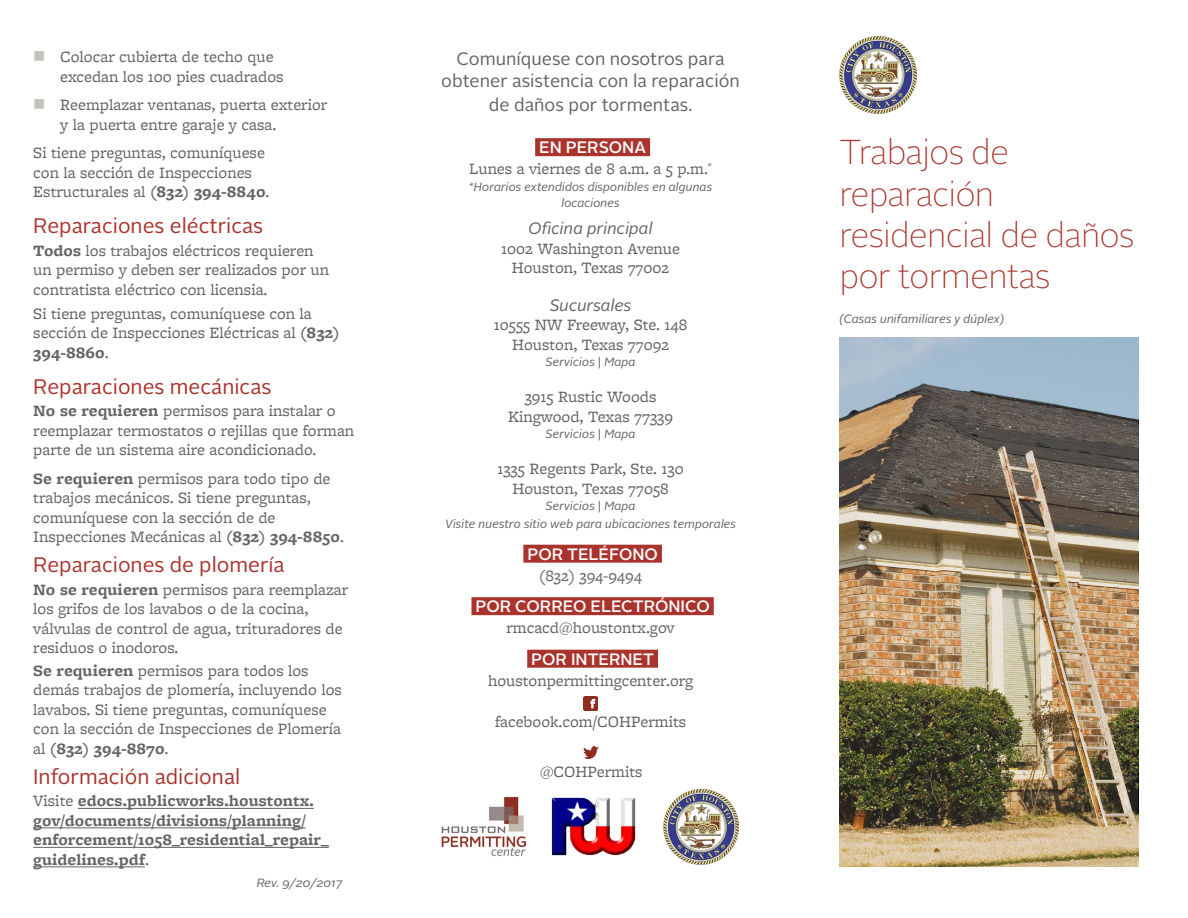
<style>
.page{position:relative;width:1188px;height:918px;background:#fff}
.page>*{position:absolute;margin:0;border:0;box-sizing:border-box;transform-origin:0 0}
.t1{font:100 34.5px/41.4px "Alright Sans";letter-spacing:-.025em;color:#a9342d}
.t2{font:21px "Alright Sans";color:#a9342d}
.t3{font:18px/23.2px "Alright Sans";color:#636466;text-align:center}
.t4{font:16.5px/19.5px "Freight Micro Pro";color:#636466}
.t5{font:700 16.5px/19.5px "Freight Micro Pro";color:#636466}
.t6{font:500 16.5px "Alright Sans";color:#fbfcfc}
.t7{font:italic 16.5px "Alright Sans";color:#636466}
.t8{font:italic 12px/16.5px "Alright Sans";color:#636466;text-align:center}
.s1{font-weight:700}
.s2{font-weight:400}
.s3{font-style:normal}
</style>
<div class="page">
<img style="left:441px;top:796px;width:84px;height:60px">
<img style="left:551px;top:797px;width:85px;height:59px">
<img style="left:663px;top:788px;width:77px;height:77px">
<img style="left:840px;top:36px;width:76px;height:77px">
<hr style="left:78px;top:808px;width:236px;height:1px;background:#636466">
<hr style="left:33px;top:828px;width:273px;height:1px;background:#636466">
<hr style="left:33px;top:847px;width:296px;height:1px;background:#636466">
<hr style="left:33px;top:867px;width:112px;height:1px;background:#636466">
<div style="left:535px;top:138px;width:115px;height:18px;background:#a9342d"></div>
<div style="left:523px;top:545px;width:139px;height:18px;background:#a9342d"></div>
<div style="left:471px;top:597px;width:243px;height:18px;background:#a9342d"></div>
<div style="left:527px;top:650px;width:131px;height:18px;background:#a9342d"></div>
<img style="left:583px;top:696px;width:15px;height:15px">
<img style="left:584px;top:747px;width:15px;height:12px">
<img style="left:840px;top:338px;width:298px;height:529px">
<p class="t4" style="left:60px;top:47px;width:225px">Colocar cubierta de techo que excedan los 100 pies cuadrados</p>
<p class="t4" style="left:60px;top:95px;width:269px">Reemplazar ventanas, puerta exterior y la puerta entre garaje y casa.</p>
<p class="t4" style="left:33px;top:143px;width:238px">Si tiene preguntas, comuníquese con la sección de Inspecciones<br>Estructurales al <span class="s1">(832) 394-8840</span>.</p>
<p class="t2" style="left:33px;top:212px;width:231px">Reparaciones eléctricas</p>
<p class="t4" style="left:33px;top:240px;width:297px"><span class="s1">Todos</span> los trabajos eléctricos requieren un permiso y deben ser realizados por un contratista eléctrico con licensia.</p>
<p class="t4" style="left:33px;top:303px;width:308px">Si tiene preguntas, comuníquese con la sección de Inspecciones Eléctricas al <span class="s1">(832)<br>394-8860</span>.</p>
<p class="t2" style="left:33px;top:372px;width:240px">Reparaciones mecánicas</p>
<p class="t4" style="left:33px;top:401px;width:322px"><span class="s1">No se requieren</span> permisos para instalar o reemplazar termostatos o rejillas que forman parte de un sistema aire acondicionado.</p>
<p class="t4" style="left:33px;top:468px;width:312px"><span class="s1">Se requieren</span> permisos para todo tipo de trabajos mecánicos. Si tiene preguntas, comuníquese con la sección de de Inspecciones Mecánicas al <span class="s1">(832) 394-8850</span>.</p>
<p class="t2" style="left:33px;top:551px;width:253px">Reparaciones de plomería</p>
<p class="t4" style="left:33px;top:579px;width:317px"><span class="s1">No se requieren</span> permisos para reemplazar los grifos de los lavabos o de la cocina, válvulas de control de agua, trituradores de residuos o inodoros.</p>
<p class="t4" style="left:33px;top:660px;width:310px"><span class="s1">Se requieren</span> permisos para todos los demás trabajos de plomería, incluyendo los lavabos. Si tiene preguntas, comuníquese con la sección de Inspecciones de Plomería al <span class="s1">(832) 394-8870</span>.</p>
<p class="t2" style="left:33px;top:762px;width:208px">Información adicional</p>
<p class="t5" style="left:33px;top:791px;width:297px"><span class="s2">Visite</span> edocs.publicworks.houstontx. gov/documents/divisions/planning/ enforcement/1058_residential_repair_ guidelines.pdf<span class="s2">.</span></p>
<p class="t8" style="left:257px;top:874px;width:87px">Rev. 9/20/2017</p>
<p class="t3" style="left:441px;top:47px;width:300px">Comuníquese con nosotros para obtener asistencia con la reparación de daños por tormentas.</p>
<p class="t6" style="left:539px;top:136px;width:108px">EN PERSONA</p>
<p class="t4" style="left:469px;top:159px;width:244px">Lunes a viernes de 8 a.m. a 5 p.m.<sup>*</sup></p>
<p class="t8" style="left:469px;top:178px;width:245px">*Horarios extendidos disponibles en algunas locaciones</p>
<p class="t7" style="left:529px;top:217px;width:126px">Oficina principal</p>
<p class="t4" style="left:501px;top:238px;width:180px;text-align:center">1002 Washington Avenue<br>Houston, Texas 77002</p>
<p class="t7" style="left:550px;top:294px;width:83px">Sucursales</p>
<p class="t4" style="left:494px;top:315px;width:195px;text-align:center">10555 NW Freeway, Ste. 148<br>Houston, Texas 77092</p>
<p class="t8" style="left:546px;top:354px;width:91px">Servicios <span class="s3">|</span> Mapa</p>
<p class="t4" style="left:508px;top:387px;width:167px;text-align:center">3915 Rustic Woods<br>Kingwood, Texas 77339</p>
<p class="t8" style="left:546px;top:426px;width:91px">Servicios <span class="s3">|</span> Mapa</p>
<p class="t4" style="left:497px;top:459px;width:188px;text-align:center">1335 Regents Park, Ste. 130<br>Houston, Texas 77058</p>
<p class="t8" style="left:445px;top:497px;width:293px;line-height:18px">Servicios <span class="s3">|</span> Mapa<br>Visite nuestro sitio web para ubicaciones temporales</p>
<p class="t6" style="left:527px;top:543px;width:132px">POR TELÉFONO</p>
<p class="t4" style="left:539px;top:565px;width:104px">(832) 394-9494</p>
<p class="t6" style="left:476px;top:595px;width:236px">POR CORREO ELECTRÓNICO</p>
<p class="t4" style="left:506px;top:618px;width:170px">rmcacd@houstontx.gov</p>
<p class="t6" style="left:531px;top:648px;width:124px">POR INTERNET</p>
<p class="t4" style="left:488px;top:670px;width:207px">houstonpermittingcenter.org</p>
<p class="t4" style="left:495px;top:711px;width:193px">facebook.com/COHPermits</p>
<p class="t4" style="left:540px;top:761px;width:104px">@COHPermits</p>
<h1 class="t1" style="left:840px;top:132px;width:296px">Trabajos de reparación residencial de daños por tormentas</h1>
<p class="t8" style="left:840px;top:310px;width:166px">(Casas unifamiliares y dúplex)</p>
</div>
